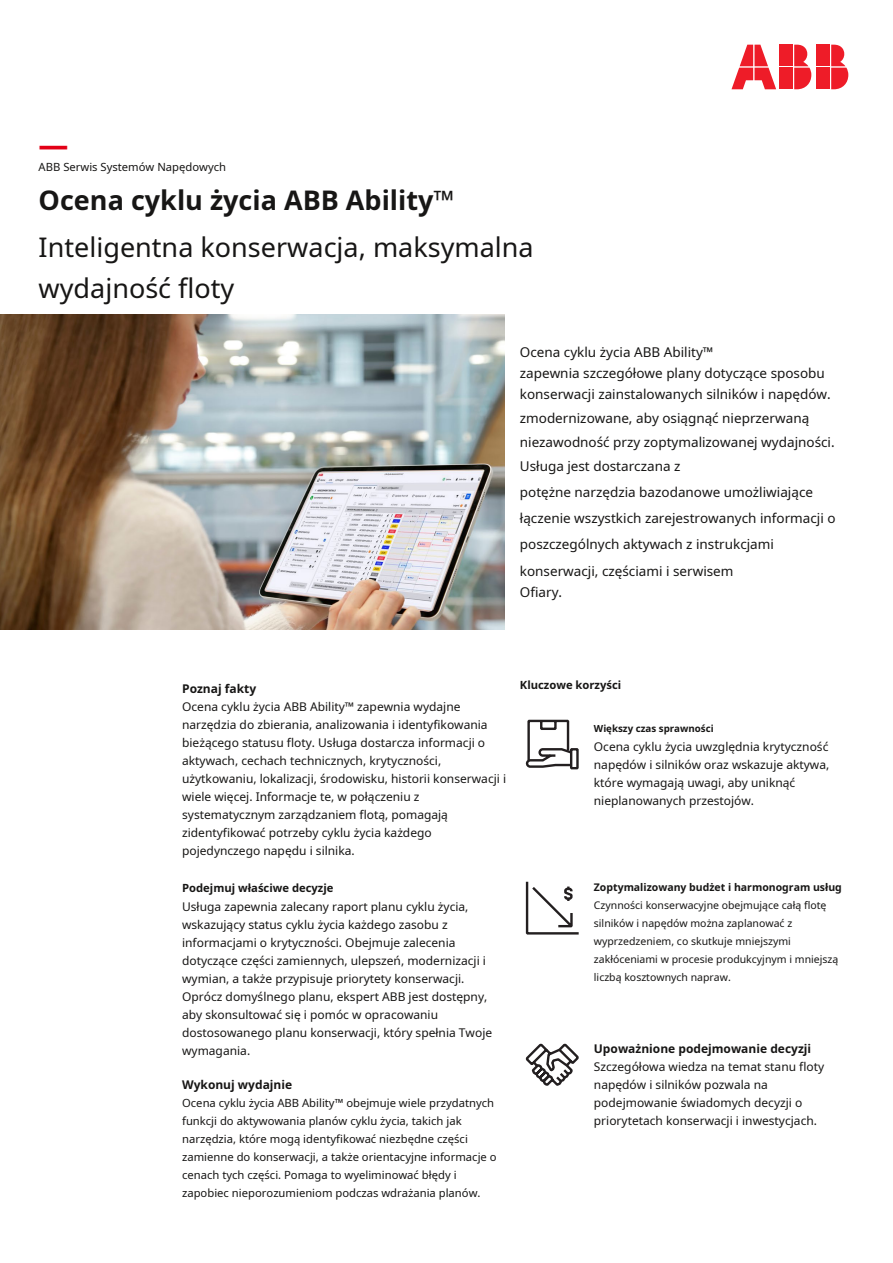
<style>
.page{position:relative;width:893px;height:1263px;background:#fff}
.page>*{position:absolute;margin:0;border:0;box-sizing:border-box;transform-origin:0 0}
.t1{font:700 30px "Noto Sans";color:#e30016}
.t2{font:27px/41.4px "Noto Sans";color:#171615}
.t3{font:700 27px "Noto Sans";color:#171615}
.t4{font:13.5px/26.2px "Noto Sans";color:#171615}
.t5{font:12px/18px "Noto Sans";color:#171615}
.t6{font:700 12px "Noto Sans";color:#171615}
.t7{font:11.25px/18px "Noto Sans";color:#171615}
.t8{font:700 11.25px "Noto Sans";color:#171615}
.t9{font:10.5px/18px "Noto Sans";color:#171615}
.t10{font:700 10.5px "Noto Sans";color:#171615}
.t11{font:700 9.75px "Noto Sans";color:#171615}
</style>
<div class="page">
<div style="left:817px;top:45px;width:13px;height:21px;background:#ee1c28"></div>
<div style="left:817px;top:68px;width:13px;height:21px;background:#ee1c28"></div>
<svg style="left:831px;top:45px;width:17px;height:44px"></svg>
<svg style="left:731px;top:45px;width:45px;height:44px"></svg>
<div style="left:780px;top:45px;width:13px;height:21px;background:#ee1c28"></div>
<div style="left:780px;top:68px;width:13px;height:21px;background:#ee1c28"></div>
<svg style="left:794px;top:45px;width:17px;height:44px"></svg>
<img style="left:0;top:315px;width:505px;height:315px">
<div style="left:570px;top:748px;width:9px;height:21px;border:2px solid #231f20"></div>
<svg style="left:526px;top:720px;width:48px;height:49px"></svg>
<svg style="left:526px;top:882px;width:53px;height:52px"></svg>
<svg style="left:526px;top:1044px;width:53px;height:42px"></svg>
<h1 class="t1" style="left:39px;top:124px;width:31px">—</h1>
<p class="t7" style="left:39px;top:157px;width:189px">ABB Serwis Systemów Napędowych</p>
<h2 class="t3" style="left:39px;top:182px;width:417px">Ocena cyklu życia ABB Ability™</h2>
<h2 class="t2" style="left:39px;top:226px;width:497px">Inteligentna konserwacja, maksymalna wydajność floty</h2>
<p class="t4" style="left:520px;top:341px;width:312px;line-height:21.1px">Ocena cyklu życia ABB Ability™<br>zapewnia szczegółowe plany dotyczące sposobu konserwacji zainstalowanych silników i napędów.</p>
<p class="t4" style="left:520px;top:406px;width:316px;line-height:23.9px">zmodernizowane, aby osiągnąć nieprzerwaną niezawodność przy zoptymalizowanej wydajności.<br>Usługa jest dostarczana z</p>
<p class="t4" style="left:520px;top:478px;width:317px">potężne narzędzia bazodanowe umożliwiające łączenie wszystkich zarejestrowanych informacji o poszczególnych aktywach z instrukcjami konserwacji, częściami i serwisem</p>
<p class="t4" style="left:520px;top:578px;width:44px">Ofiary.</p>
<p class="t6" style="left:182px;top:680px;width:76px">Poznaj fakty</p>
<p class="t5" style="left:182px;top:697px;width:325px">Ocena cyklu życia ABB Ability™ zapewnia wydajne narzędzia do zbierania, analizowania i identyfikowania bieżącego statusu floty. Usługa dostarcza informacji o aktywach, cechach technicznych, krytyczności, użytkowaniu, lokalizacji, środowisku, historii konserwacji i wiele więcej. Informacje te, w połączeniu z systematycznym zarządzaniem flotą, pomagają zidentyfikować potrzeby cyklu życia każdego pojedynczego napędu i silnika.</p>
<p class="t8" style="left:182px;top:880px;width:153px">Podejmuj właściwe decyzje</p>
<p class="t5" style="left:182px;top:897px;width:312px">Usługa zapewnia zalecany raport planu cyklu życia, wskazujący status cyklu życia każdego zasobu z informacjami o krytyczności. Obejmuje zalecenia dotyczące części zamiennych, ulepszeń, modernizacji i wymian, a także przypisuje priorytety konserwacji.<br>Oprócz domyślnego planu, ekspert ABB jest dostępny, aby skonsultować się i pomóc w opracowaniu dostosowanego planu konserwacji, który spełnia Twoje wymagania.</p>
<p class="t6" style="left:182px;top:1076px;width:112px">Wykonuj wydajnie</p>
<p class="t7" style="left:182px;top:1093px;width:316px">Ocena cyklu życia ABB Ability™ obejmuje wiele przydatnych funkcji do aktywowania planów cyklu życia, takich jak narzędzia, które mogą identyfikować niezbędne części zamienne do konserwacji, a także orientacyjne informacje o cenach tych części. Pomaga to wyeliminować błędy i zapobiec nieporozumieniom podczas wdrażania planów.</p>
<p class="t8" style="left:520px;top:677px;width:103px">Kluczowe korzyści</p>
<p class="t11" style="left:594px;top:721px;width:121px">Większy czas sprawności</p>
<p class="t5" style="left:594px;top:738px;width:237px">Ocena cyklu życia uwzględnia krytyczność napędów i silników oraz wskazuje aktywa, które wymagają uwagi, aby uniknąć nieplanowanych przestojów.</p>
<p class="t10" style="left:594px;top:879px;width:249px">Zoptymalizowany budżet i harmonogram usług</p>
<p class="t9" style="left:594px;top:896px;width:246px">Czynności konserwacyjne obejmujące całą flotę silników i napędów można zaplanować z wyprzedzeniem, co skutkuje mniejszymi zakłóceniami w procesie produkcyjnym i mniejszą liczbą kosztownych napraw.</p>
<p class="t6" style="left:594px;top:1040px;width:219px">Upoważnione podejmowanie decyzji</p>
<p class="t5" style="left:594px;top:1057px;width:232px">Szczegółowa wiedza na temat stanu floty napędów i silników pozwala na podejmowanie świadomych decyzji o priorytetach konserwacji i inwestycjach.</p>
</div>
